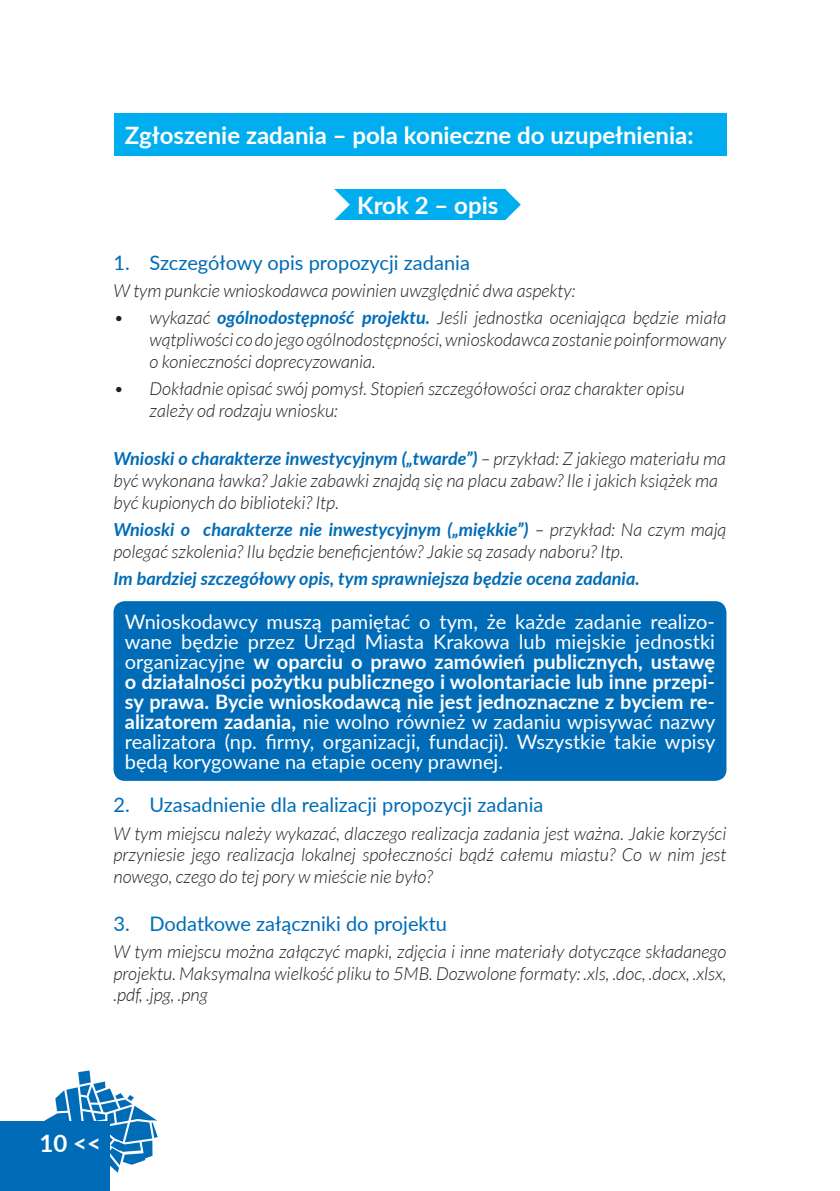
<style>
.page{position:relative;width:840px;height:1191px;background:#fff}
.page>*{position:absolute;margin:0;border:0;box-sizing:border-box;transform-origin:0 0}
.t1{font:700 24px "Lato";color:#fff}
.t2{font:20px/20px "Lato";color:#fff;text-align:justify}
.t3{font:20px "Lato";color:#006cb7}
.t4{font:italic 300 18px/21.6px "Lato";color:#231f20;text-align:justify}
.t5{font:italic 700 18px "Lato";color:#006cb7}
.s1{font-weight:700;color:#006cb7}
.s2{font-weight:700}
</style>
<div class="page">
<svg style="left:44px;top:1070px;width:114px;height:102px"></svg>
<div style="left:0;top:1121px;width:109px;height:70px;background:#006cb7"></div>
<div style="left:113px;top:113px;width:613px;height:42px;background:#00aeef"></div>
<svg style="left:505px;top:189px;width:15px;height:31px"></svg>
<div style="left:334px;top:189px;width:171px;height:31px;background:#00aeef"></div>
<svg style="left:334px;top:189px;width:15px;height:31px"></svg>
<div style="left:113px;top:601px;width:613px;height:180px;background:#006cb7;border-radius:11px"></div>
<h1 class="t1" style="left:125px;top:118px;width:570px">Zgłoszenie zadania – pola konieczne do uzupełnienia:</h1>
<h1 class="t1" style="left:357px;top:188px;width:143px">Krok 2 – opis</h1>
<p class="t3" style="left:113px;top:248px;width:358px">1. Szczegółowy opis propozycji zadania</p>
<p class="t4" style="left:113px;top:280px;width:463px">W tym punkcie wnioskodawca powinien uwzględnić dwa aspekty:</p>
<p class="t4" style="left:149px;top:308px;width:578px;text-indent:-36px">• wykazać <span class="s1">ogólnodostępność projektu.</span> Jeśli jednostka oceniająca będzie miała wątpliwości co do jego ogólnodostępności, wnioskodawca zostanie poinformowany o konieczności doprecyzowania.</p>
<p class="t4" style="left:149px;top:378px;width:536px;text-indent:-36px">• Dokładnie opisać swój pomysł. Stopień szczegółowości oraz charakter opisu zależy od rodzaju wniosku:</p>
<p class="t4" style="left:113px;top:449px;width:613px;text-align:left"><span class="s1">Wnioski o charakterze inwestycyjnym („twarde”)</span> – przykład: Z jakiego materiału ma być wykonana ławka? Jakie zabawki znajdą się na placu zabaw? Ile i jakich książek ma być kupionych do biblioteki? Itp.</p>
<p class="t4" style="left:113px;top:519px;width:614px"><span class="s1">Wnioski o charakterze nie inwestycyjnym („miękkie”)</span> – przykład: Na czym mają polegać szkolenia? Ilu będzie beneficjentów? Jakie są zasady naboru? Itp.</p>
<p class="t5" style="left:113px;top:565px;width:527px">Im bardziej szczegółowy opis, tym sprawniejsza będzie ocena zadania.</p>
<p class="t2" style="left:125px;top:610px;width:592px">Wnioskodawcy muszą pamiętać o tym, że każde zadanie realizo&shy;wane będzie przez Urząd Miasta Krakowa lub miejskie jednostki organizacyjne <span class="s2">w oparciu o prawo zamówień publicznych, ustawę o działalności pożytku publicznego i wolontariacie lub inne przepi&shy;sy prawa. Bycie wnioskodawcą nie jest jednoznaczne z byciem re&shy;alizatorem zadania,</span> nie wolno również w zadaniu wpisywać nazwy realizatora (np. firmy, organizacji, fundacji). Wszystkie takie wpisy będą korygowane na etapie oceny prawnej.</p>
<p class="t3" style="left:113px;top:791px;width:431px">2. Uzasadnienie dla realizacji propozycji zadania</p>
<p class="t4" style="left:113px;top:823px;width:614px">W tym miejscu należy wykazać, dlaczego realizacja zadania jest ważna. Jakie korzyści przyniesie jego realizacja lokalnej społeczności bądź całemu miastu? Co w nim jest nowego, czego do tej pory w mieście nie było?</p>
<p class="t3" style="left:113px;top:909px;width:335px">3. Dodatkowe załączniki do projektu</p>
<p class="t4" style="left:113px;top:941px;width:614px">W tym miejscu można załączyć mapki, zdjęcia i inne materiały dotyczące składanego projektu. Maksymalna wielkość pliku to 5MB. Dozwolone formaty: .xls, .doc, .docx, .xlsx, .pdf, .jpg, .png</p>
<h1 class="t1" style="left:39px;top:1125px;width:63px">10 &lt;&lt;</h1>
</div>
